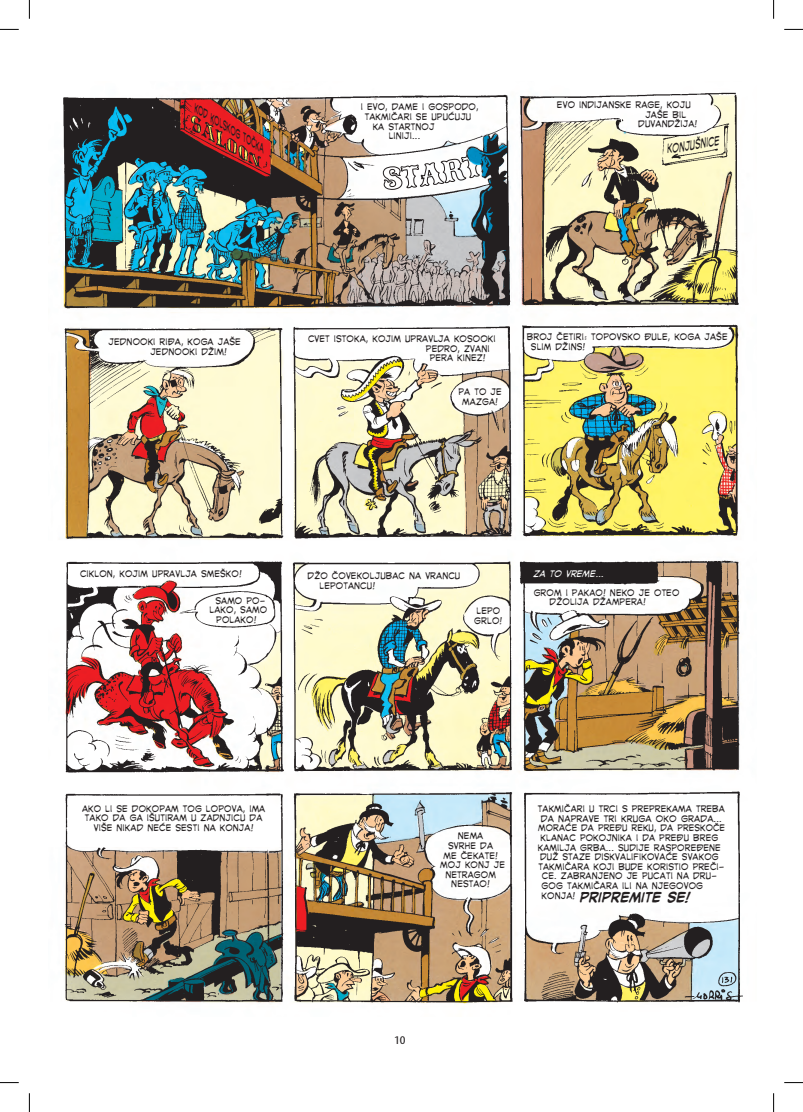
<style>
.page{position:relative;width:803px;height:1112px;background:#fff}
.page>*{position:absolute;margin:0;border:0;box-sizing:border-box;transform-origin:0 0}
.t1{font:700 18.75px "ZM Carobnaknjiga";letter-spacing:.01em;color:#231f20;scale:.95 1}
.t2{font:italic 18.5px "ZM Carobnaknjiga";color:#231f20;scale:.63 1}
.t3{font:italic 16.38px "ZM Carobnaknjiga";color:#231f20;scale:.6 1}
.t4{font:13.12px/9.6px "ZM Carobnaknjiga";letter-spacing:.01em;color:#231f20;scale:.95 1}
.t5{font:13.12px "ZM Carobnaknjiga";letter-spacing:.01em;color:#231f20}
.t6{font:13.12px "ZM Carobnaknjiga";letter-spacing:.01em;color:#231f20;scale:.94 1}
.t7{font:italic 13.12px "ZM Carobnaknjiga";letter-spacing:.01em;color:#fff;scale:.95 1}
.t8{font:condensed 11.75px "Myriad Pro";color:#231f20;scale:1.25 1}
</style>
<div class="page">
<img style="left:63px;top:92px;width:680px;height:912px">
<img style="left:515px;top:557px;width:148px;height:29px">
<svg style="left:0;top:29px;width:19px;height:1px"></svg>
<svg style="left:784px;top:29px;width:19px;height:1px"></svg>
<svg style="left:0;top:1082px;width:19px;height:1px"></svg>
<svg style="left:784px;top:1082px;width:19px;height:1px"></svg>
<svg style="left:29px;top:0;width:1px;height:19px"></svg>
<svg style="left:29px;top:1093px;width:1px;height:18px"></svg>
<svg style="left:773px;top:0;width:1px;height:19px"></svg>
<svg style="left:773px;top:1093px;width:1px;height:18px"></svg>
<svg style="left:383px;top:154px;width:100px;height:36px"></svg>
<p class="t3" style="left:201px;top:102px;width:136px;rotate:31deg">KOD KOLSKOG TOČKA</p>
<p class="t4" style="left:361px;top:102px;width:126px">I EVO, DAME I GOSPODO,</p>
<p class="t4" style="left:365px;top:112px;width:114px">TAKMIČARI SE UPUĆUJU</p>
<p class="t4" style="left:373px;top:121px;width:67px">KA STARTNOJ</p>
<p class="t4" style="left:389px;top:131px;width:35px">LINIJI...</p>
<p class="t4" style="left:557px;top:100px;width:142px">EVO INDIJANSKE RAGE, KOJU</p>
<p class="t4" style="left:645px;top:110px;width:45px">JAŠE BIL</p>
<p class="t4" style="left:638px;top:119px;width:64px">DUVANDŽIJA!</p>
<h2 class="t2" style="left:665px;top:140px;width:86px;rotate:-9deg">KONJUŠNICE</h2>
<p class="t4" style="left:150px;top:337px;width:97px;text-indent:-42px">JEDNOOKI RIĐA, KOGA JAŠE<br>JEDNOOKI DŽIM!</p>
<p class="t4" style="left:426px;top:334px;width:75px;text-indent:-118px">CVET ISTOKA, KOJIM UPRAVLJA KOSOOKI<br>PEDRO, ZVANI<br>PERA KINEZ!</p>
<p class="t4" style="left:458px;top:387px;width:47px">PA TO JE<br>MAZGA!</p>
<p class="t4" style="left:531px;top:332px;width:209px;text-indent:-4px">BROJ ČETIRI: TOPOVSKO ĐULE, KOGA JAŠE<br>SLIM DŽINS!</p>
<p class="t4" style="left:215px;top:561px;width:54px;line-height:26.2px;text-indent:-135px">CIKLON, KOJIM UPRAVLJA SMEŠKO!<br>SAMO PO-</p>
<p class="t4" style="left:210px;top:605px;width:62px;text-align:center">LAKO, SAMO<br>POLAKO!</p>
<p class="t4" style="left:319px;top:571px;width:150px;text-indent:-12px">DŽO ČOVEKOLJUBAC NA VRANCU<br>LEPOTANCU!</p>
<p class="t4" style="left:474px;top:606px;width:31px">LEPO<br>GRLO!</p>
<p class="t7" style="left:533px;top:567px;width:76px">ZA TO VREME...</p>
<p class="t4" style="left:550px;top:587px;width:138px;text-indent:-16px">GROM I PAKAO! NEKO JE OTEO<br>DŽOLIJA DŽAMPERA!</p>
<p class="t4" style="left:82px;top:803px;width:194px;text-align:center">AKO LI SE DOKOPAM TOG LOPOVA, IMA<br>TAKO DA GA IŠUTIRAM U ZADNJICU DA<br>VIŠE NIKAD NEĆE SESTI NA KONJA!</p>
<p class="t4" style="left:440px;top:831px;width:70px;text-align:center">NEMA<br>SVRHE DA<br>ME ČEKATE!<br>MOJ KONJ JE<br>NETRAGOM<br>NESTAO!</p>
<p class="t4" style="left:538px;top:803px;width:198px">TAKMIČARI U TRCI S PREPREKAMA TREBA</p>
<p class="t5" style="left:541px;top:811px;width:182px">DA NAPRAVE TRI KRUGA OKO GRADA...</p>
<p class="t6" style="left:538px;top:821px;width:200px">MORAĆE DA PREĐU REKU, DA PRESKOČE</p>
<p class="t4" style="left:541px;top:832px;width:188px">KLANAC POKOJNIKA I DA PREĐU BREG</p>
<p class="t4" style="left:538px;top:842px;width:194px">KAMILJA GRBA... SUDIJE RASPOREĐENE</p>
<p class="t4" style="left:540px;top:852px;width:189px">DUŽ STAZE DISKVALIFIKOVAĆE SVAKOG</p>
<p class="t4" style="left:538px;top:861px;width:197px">TAKMIČARA KOJI BUDE KORISTIO PREČI-</p>
<p class="t4" style="left:542px;top:871px;width:186px">CE. ZABRANJENO JE PUCATI NA DRU-</p>
<p class="t4" style="left:542px;top:880px;width:171px">GOG TAKMIČARA ILI NA NJEGOVOG</p>
<h1 class="t1" style="left:542px;top:887px;width:157px"><sup>KONJA!</sup> PRIPREMITE SE!</h1>
<p class="t8" style="left:394px;top:1033px;width:11px">10</p>
</div>
